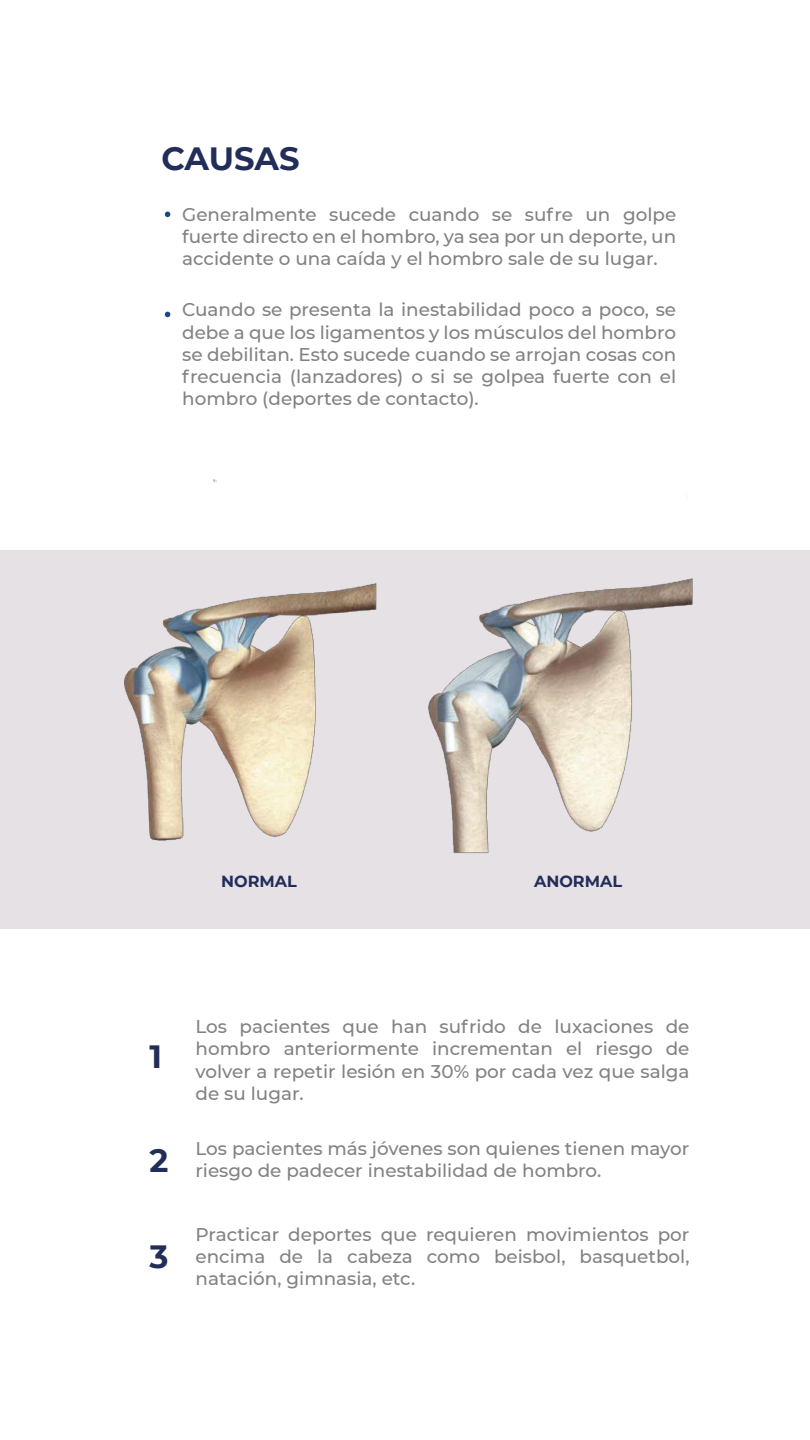
<style>
.page{position:relative;width:810px;height:1440px;background:#fff}
.page>*{position:absolute;margin:0;border:0;box-sizing:border-box;transform-origin:0 0}
.t1{font:700 32.17px "Montserrat";color:#222e5a}
.t2{font:500 18.38px/22px "Montserrat";color:#808283;text-align:justify}
.t3{font:700 16.05px "Montserrat";color:#222e5a}
</style>
<div class="page">
<div style="left:0;top:550px;width:159px;height:379px;background:#e6e1e4"></div>
<img style="left:159px;top:479px;width:651px;height:450px">
<svg style="left:165px;top:212px;width:5px;height:5px"></svg>
<svg style="left:165px;top:312px;width:5px;height:5px"></svg>
<h1 class="t1" style="left:162px;top:135px;width:140px">CAUSAS</h1>
<p class="t2" style="left:182px;top:203px;width:496px">Generalmente sucede cuando se sufre un golpe fuerte directo en el hombro, ya sea por un deporte, un accidente o una caída y el hombro sale de su lugar.</p>
<p class="t2" style="left:182px;top:298px;width:496px">Cuando se presenta la inestabilidad poco a poco, se debe a que los ligamentos y los músculos del hombro se debilitan. Esto sucede cuando se arrojan cosas con frecuencia (lanzadores) o si se golpea fuerte con el hombro (deportes de contacto).</p>
<p class="t3" style="left:221px;top:870px;width:77px">NORMAL</p>
<p class="t3" style="left:534px;top:870px;width:90px">ANORMAL</p>
<h1 class="t1" style="left:150px;top:1034px;width:14px">1</h1>
<h1 class="t1" style="left:150px;top:1137px;width:20px">2</h1>
<h1 class="t1" style="left:150px;top:1233px;width:21px">3</h1>
<p class="t2" style="left:196px;top:1015px;width:496px">Los pacientes que han sufrido de luxaciones de hombro anteriormente incrementan el riesgo de volver a repetir lesión en 30% por cada vez que salga de su lugar.</p>
<p class="t2" style="left:196px;top:1136px;width:495px">Los pacientes más jóvenes son quienes tienen mayor riesgo de padecer inestabilidad de hombro.</p>
<p class="t2" style="left:196px;top:1223px;width:496px">Practicar deportes que requieren movimientos por encima de la cabeza como beisbol, basquetbol, natación, gimnasia, etc.</p>
</div>
